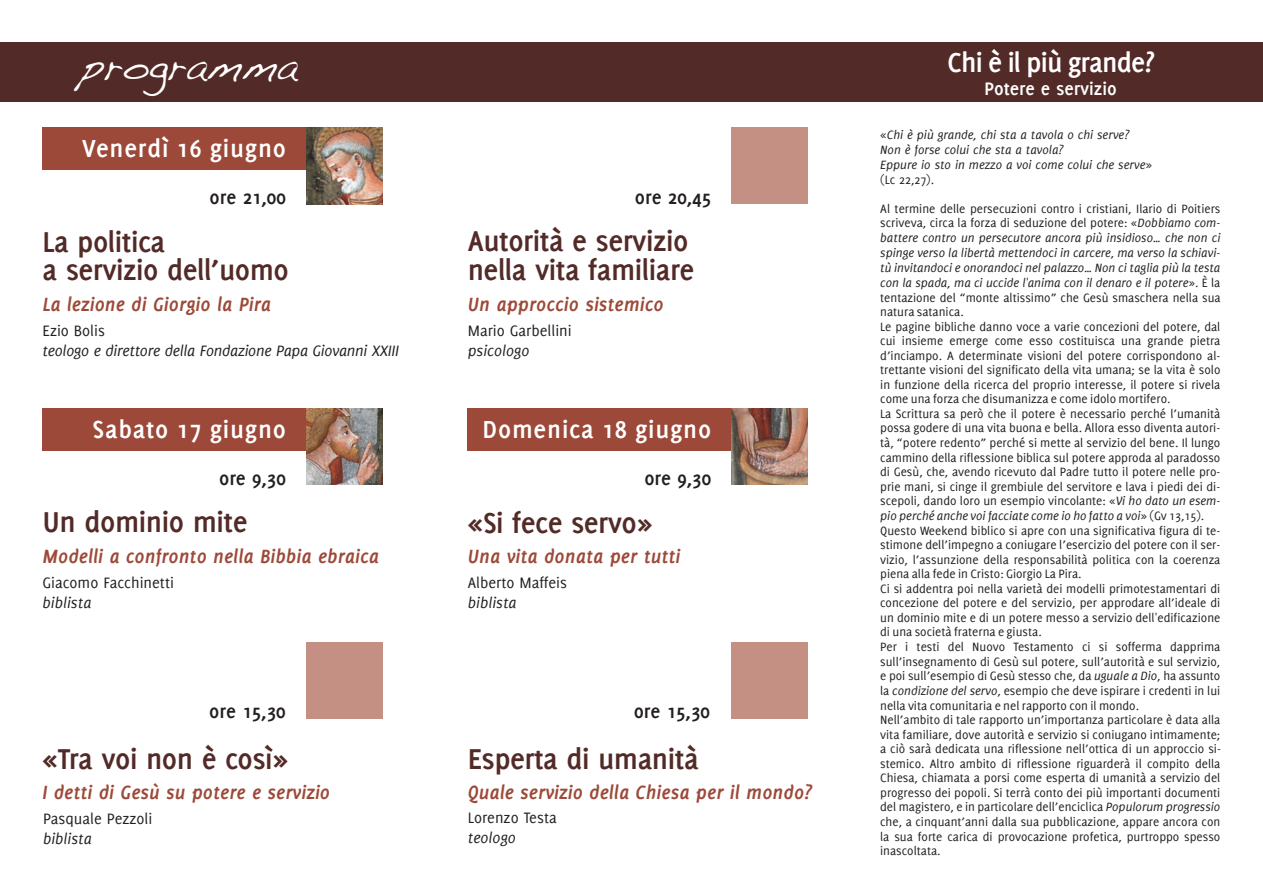
<style>
.page{position:relative;width:1263px;height:893px;background:#fff}
.page>*{position:absolute;margin:0;border:0;box-sizing:border-box;transform-origin:0 0}
.t1{font:36px "Dakota";color:#fff}
.t2{font:700 31.5px/28.2px "Delicious";letter-spacing:-.015em;color:#522a27}
.t3{font:700 29.85px "Delicious";letter-spacing:-.03em;color:#fff}
.t4{font:700 27px "Delicious";letter-spacing:.03em;color:#fff}
.t5{font:italic 700 21px "Delicious";color:#9d4939}
.t6{font:700 21px "Delicious";color:#231f20}
.t7{font:700 19.95px "Delicious";color:#fff}
.t8{font:italic 16.5px "Delicious";letter-spacing:-.015em;color:#231f20}
.t9{font:16.5px "Delicious";color:#231f20}
.t10{font:13.2px/14.5px "Delicious";color:#231f20}
.t11{font:italic 13.2px/14.9px "Delicious";color:#231f20}
.s1{font-style:normal}
.s2{font-style:italic}
</style>
<div class="page">
<div style="left:0;top:43px;width:1263px;height:59px;background:#522a27"></div>
<div style="left:43px;top:128px;width:340px;height:42px;background:#9d4939"></div>
<div style="left:43px;top:408px;width:340px;height:43px;background:#9d4939"></div>
<img style="left:306px;top:128px;width:77px;height:76px">
<div style="left:731px;top:128px;width:77px;height:76px;background:#c49083"></div>
<img style="left:306px;top:408px;width:77px;height:77px">
<div style="left:731px;top:642px;width:77px;height:77px;background:#c49083"></div>
<div style="left:306px;top:642px;width:77px;height:77px;background:#c49083"></div>
<div style="left:468px;top:408px;width:340px;height:43px;background:#9d4939"></div>
<img style="left:731px;top:408px;width:77px;height:77px">
<h1 class="t1" style="left:81px;top:43px;width:219px">programma</h1>
<h3 class="t4" style="left:82px;top:139px;width:205px">Venerdì 16 giugno</h3>
<h3 class="t6" style="left:210px;top:189px;width:78px">ore 21,00</h3>
<h3 class="t6" style="left:635px;top:189px;width:78px">ore 20,45</h3>
<h2 class="t2" style="left:468px;top:229px;width:228px">Autorità e servizio nella vita familiare</h2>
<h2 class="t2" style="left:43px;top:230px;width:248px">La politica<br>a servizio dell’uomo</h2>
<h3 class="t5" style="left:43px;top:297px;width:230px">La lezione di Giorgio la Pira</h3>
<h3 class="t5" style="left:468px;top:296px;width:198px">Un approccio sistemico</h3>
<p class="t9" style="left:43px;top:324px;width:64px">Ezio Bolis</p>
<p class="t8" style="left:43px;top:344px;width:358px">teologo e direttore della Fondazione Papa Giovanni XXIII</p>
<p class="t9" style="left:468px;top:324px;width:105px">Mario Garbellini</p>
<p class="t8" style="left:468px;top:344px;width:63px">psicologo</p>
<h3 class="t4" style="left:92px;top:419px;width:195px">Sabato 17 giugno</h3>
<h3 class="t6" style="left:219px;top:470px;width:68px">ore 9,30</h3>
<h2 class="t2" style="left:43px;top:510px;width:206px">Un dominio mite</h2>
<h3 class="t5" style="left:43px;top:549px;width:338px">Modelli a confronto nella Bibbia ebraica</h3>
<p class="t9" style="left:43px;top:576px;width:133px">Giacomo Facchinetti</p>
<p class="t8" style="left:43px;top:596px;width:50px">biblista</p>
<h3 class="t4" style="left:482px;top:419px;width:230px">Domenica 18 giugno</h3>
<h3 class="t6" style="left:644px;top:470px;width:68px">ore 9,30</h3>
<h2 class="t2" style="left:468px;top:510px;width:186px">«Si fece servo»</h2>
<h3 class="t5" style="left:468px;top:549px;width:214px">Una vita donata per tutti</h3>
<p class="t9" style="left:468px;top:576px;width:101px">Alberto Maffeis</p>
<p class="t8" style="left:468px;top:596px;width:50px">biblista</p>
<h3 class="t6" style="left:209px;top:704px;width:78px">ore 15,30</h3>
<h2 class="t2" style="left:43px;top:746px;width:247px">«Tra voi non è così»</h2>
<h2 class="t2" style="left:468px;top:746px;width:232px">Esperta di umanità</h2>
<h3 class="t6" style="left:634px;top:704px;width:78px">ore 15,30</h3>
<h3 class="t5" style="left:43px;top:785px;width:289px">I detti di Gesù su potere e servizio</h3>
<h3 class="t5" style="left:468px;top:784px;width:346px">Quale servizio della Chiesa per il mondo?</h3>
<p class="t9" style="left:43px;top:812px;width:111px">Pasquale Pezzoli</p>
<p class="t8" style="left:43px;top:832px;width:50px">biblista</p>
<p class="t9" style="left:468px;top:811px;width:90px">Lorenzo Testa</p>
<p class="t8" style="left:468px;top:831px;width:50px">teologo</p>
<h3 class="t3" style="left:947px;top:51px;width:209px">Chi è il più grande?</h3>
<h3 class="t7" style="left:984px;top:82px;width:134px">Potere e servizio</h3>
<p class="t11" style="left:880px;top:128px;width:273px"><span class="s1">«</span>Chi è più grande, chi sta a tavola o chi serve?<br>Non è forse colui che sta a tavola?<br>Eppure io sto in mezzo a voi come colui che serve<span class="s1">» (Lc 22,27).</span></p>
<p class="t10" style="left:880px;top:202px;width:342px">Al termine delle persecuzioni contro i cristiani, Ilario di Poitiers scriveva, circa la forza di seduzione del potere: «<span class="s2">Dobbiamo com&shy;battere contro un persecutore ancora più insidioso… che non ci spinge verso la libertà mettendoci in carcere, ma verso la schiavi&shy;tù invitandoci e onorandoci nel palazzo… Non ci taglia più la testa con la spada, ma ci uccide l'anima con il denaro e il potere</span>». È la tentazione del “monte altissimo” che Gesù smaschera nella sua natura satanica.<br>Le pagine bibliche danno voce a varie concezioni del potere, dal cui insieme emerge come esso costituisca una grande pietra d’inciampo. A determinate visioni del potere corrispondono al&shy;trettante visioni del significato della vita umana; se la vita è solo in funzione della ricerca del proprio interesse, il potere si rivela come una forza che disumanizza e come idolo mortifero.<br>La Scrittura sa però che il potere è necessario perché l’umanità possa godere di una vita buona e bella. Allora esso diventa autori&shy;tà, “potere redento” perché si mette al servizio del bene. Il lungo cammino della riflessione biblica sul potere approda al paradosso di Gesù, che, avendo ricevuto dal Padre tutto il potere nelle pro&shy;prie mani, si cinge il grembiule del servitore e lava i piedi dei di&shy;scepoli, dando loro un esempio vincolante: «<span class="s2">Vi ho dato un esem&shy;pio perché anche voi facciate come io ho fatto a voi</span>» (Gv 13,15).<br>Questo Weekend biblico si apre con una significativa figura di te&shy;stimone dell’impegno a coniugare l’esercizio del potere con il ser&shy;vizio, l’assunzione della responsabilità politica con la coerenza piena alla fede in Cristo: Giorgio La Pira.<br>Ci si addentra poi nella varietà dei modelli primotestamentari di concezione del potere e del servizio, per approdare all’ideale di un dominio mite e di un potere messo a servizio dell'edificazione di una società fraterna e giusta.<br>Per i testi del Nuovo Testamento ci si sofferma dapprima sull’insegnamento di Gesù sul potere, sull’autorità e sul servizio, e poi sull’esempio di Gesù stesso che, da <span class="s2">uguale a Dio</span>, ha assunto la <span class="s2">condizione del servo</span>, esempio che deve ispirare i credenti in lui nella vita comunitaria e nel rapporto con il mondo.<br>Nell’ambito di tale rapporto un’importanza particolare è data alla vita familiare, dove autorità e servizio si coniugano intimamente; a ciò sarà dedicata una riflessione nell’ottica di un approccio si&shy;stemico. Altro ambito di riflessione riguarderà il compito della Chiesa, chiamata a porsi come esperta di umanità a servizio del progresso dei popoli. Si terrà conto dei più importanti documenti del magistero, e in particolare dell’enciclica <span class="s2">Populorum progressio </span>che, a cinquant’anni dalla sua pubblicazione, appare ancora con la sua forte carica di provocazione profetica, purtroppo spesso inascoltata.</p>
</div>
